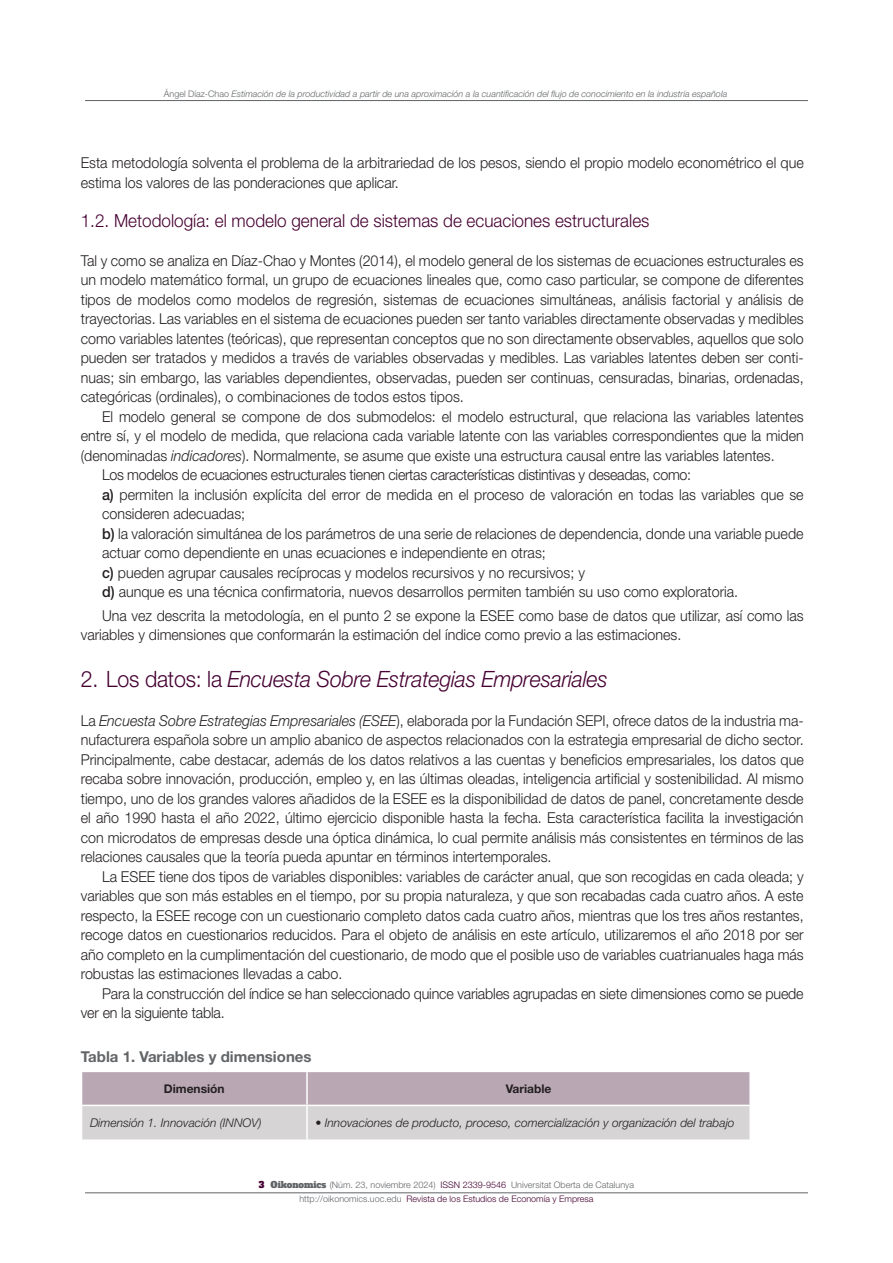
<style>
.page{position:relative;width:893px;height:1263px;background:#fff}
.page>*{position:absolute;margin:0;border:0;box-sizing:border-box;transform-origin:0 0}
._03_apartat_1{font:italic 300 22.5px "Helvetica Neue LT Std";letter-spacing:-.01em;color:#460132;scale:.95 1}
._02_texto_base{font:300 18px "Helvetica Neue LT Std";color:#460132;scale:.95 1}
._02_texto_base-2{font:300 15px/19.5px "Helvetica Neue LT Std";color:#231f20;scale:.95 1}
._02_texto_base-3{font:300 15px "Helvetica Neue LT Std";letter-spacing:-.02em;color:#231f20;scale:.95 1}
.titulo_figures_taules{font:700 15px "Helvetica Neue LT Std";color:#626568}
.table_txt{font:italic 300 12px "Helvetica Neue LT Std";color:#231f20}
.table_h1{font:700 12px "Helvetica Neue LT Std";color:#231f20}
.t1{font:300 9px/13.6px "Helvetica Neue LT Std";color:#626568;text-align:center}
.t2{font:italic 300 9px "Helvetica Neue LT Std";color:#626568}
.s1{font-style:normal}
.s2{font-style:italic}
.s3{font-weight:500}
.s4{font-family:"Alfa Slab One";font-weight:400;color:#460132}
.s5{font-family:"Alfa Slab One";font-weight:400}
.s6{color:#460132}
</style>
<div class="page">
<hr style="left:85px;top:100px;width:723px;height:1px;background:#626568">
<hr style="left:85px;top:1192px;width:723px;height:1px;background:#626568">
<svg style="left:82px;top:1072px;width:667px;height:67px"></svg>
<hr style="left:306px;top:1072px;width:2px;height:33px;background:#fff">
<hr style="left:81px;top:1105px;width:226px;height:1px;background:#fff">
<hr style="left:307px;top:1105px;width:444px;height:1px;background:#fff">
<hr style="left:306px;top:1106px;width:2px;height:33px;background:#fff">
<p class="t2" style="left:164px;top:88px;width:565px"><span class="s1">Ángel Díaz-Chao</span> Estimación de la productividad a partir de una aproximación a la cuantificación del flujo de conocimiento en la industria española</p>
<p class="_02_texto_base-2" style="left:81px;top:153px;width:762px">Esta metodología solventa el problema de la arbitrariedad de los pesos, siendo el propio modelo econométrico el que estima los valores de las ponderaciones que aplicar.</p>
<p class="_02_texto_base" style="left:81px;top:209px;width:600px">1.2. Metodología: el modelo general de sistemas de ecuaciones estructurales</p>
<p class="_02_texto_base-2" style="left:81px;top:250px;width:762px;text-align:justify">Tal y como se analiza en Díaz-Chao y Montes (2014), el modelo general de los sistemas de ecuaciones estructurales es un modelo matemático formal, un grupo de ecuaciones lineales que, como caso particular, se compone de diferentes tipos de modelos como modelos de regresión, sistemas de ecuaciones simultáneas, análisis factorial y análisis de trayectorias. Las variables en el sistema de ecuaciones pueden ser tanto variables directamente observadas y medibles como variables latentes (teóricas), que representan conceptos que no son directamente observables, aquellos que solo pueden ser tratados y medidos a través de variables observadas y medibles. Las variables latentes deben ser conti&shy;nuas; sin embargo, las variables dependientes, observadas, pueden ser continuas, censuradas, binarias, ordenadas, categóricas (ordinales), o combinaciones de todos estos tipos.</p>
<p class="_02_texto_base-2" style="left:81px;top:406px;width:762px;text-align:justify;text-indent:21px">El modelo general se compone de dos submodelos: el modelo estructural, que relaciona las variables latentes entre sí, y el modelo de medida, que relaciona cada variable latente con las variables correspondientes que la miden (denominadas <span class="s2">indicadores</span>). Normalmente, se asume que existe una estructura causal entre las variables latentes.</p>
<p class="_02_texto_base-3" style="left:102px;top:466px;width:622px">Los modelos de ecuaciones estructurales tienen ciertas características distintivas y deseadas, como:</p>
<p class="_02_texto_base-2" style="left:102px;top:484px;width:740px"><span class="s3">a)</span> permiten la inclusión explícita del error de medida en el proceso de valoración en todas las variables que se consideren adecuadas;</p>
<p class="_02_texto_base-2" style="left:102px;top:523px;width:740px"><span class="s3">b)</span> la valoración simultánea de los parámetros de una serie de relaciones de dependencia, donde una variable puede actuar como dependiente en unas ecuaciones e independiente en otras;</p>
<p class="_02_texto_base-2" style="left:102px;top:562px;width:510px"><span class="s3">c)</span> pueden agrupar causales recíprocas y modelos recursivos y no recursivos; y</p>
<p class="_02_texto_base-2" style="left:102px;top:582px;width:671px"><span class="s3">d)</span> aunque es una técnica confirmatoria, nuevos desarrollos permiten también su uso como exploratoria.</p>
<p class="_02_texto_base-2" style="left:81px;top:605px;width:762px;text-indent:21px">Una vez descrita la metodología, en el punto 2 se expone la ESEE como base de datos que utilizar, así como las variables y dimensiones que conformarán la estimación del índice como previo a las estimaciones.</p>
<h2 class="_03_apartat_1" style="left:81px;top:666px;width:556px"><span class="s1">2. Los datos: la</span> Encuesta Sobre Estrategias Empresariales</h2>
<p class="_02_texto_base-2" style="left:81px;top:710px;width:762px;text-align:justify">La <span class="s2">Encuesta Sobre Estrategias Empresariales (ESEE</span>), elaborada por la Fundación SEPI, ofrece datos de la industria ma&shy;nufacturera española sobre un amplio abanico de aspectos relacionados con la estrategia empresarial de dicho sector.<br>Principalmente, cabe destacar, además de los datos relativos a las cuentas y beneficios empresariales, los datos que recaba sobre innovación, producción, empleo y, en las últimas oleadas, inteligencia artificial y sostenibilidad. Al mismo tiempo, uno de los grandes valores añadidos de la ESEE es la disponibilidad de datos de panel, concretamente desde el año 1990 hasta el año 2022, último ejercicio disponible hasta la fecha. Esta característica facilita la investigación con microdatos de empresas desde una óptica dinámica, lo cual permite análisis más consistentes en términos de las relaciones causales que la teoría pueda apuntar en términos intertemporales.</p>
<p class="_02_texto_base-2" style="left:81px;top:866px;width:762px;text-align:justify;text-indent:21px">La ESEE tiene dos tipos de variables disponibles: variables de carácter anual, que son recogidas en cada oleada; y variables que son más estables en el tiempo, por su propia naturaleza, y que son recabadas cada cuatro años. A este respecto, la ESEE recoge con un cuestionario completo datos cada cuatro años, mientras que los tres años restantes, recoge datos en cuestionarios reducidos. Para el objeto de análisis en este artículo, utilizaremos el año 2018 por ser año completo en la cumplimentación del cuestionario, de modo que el posible uso de variables cuatrianuales haga más robustas las estimaciones llevadas a cabo.</p>
<p class="_02_texto_base-2" style="left:81px;top:983px;width:762px;text-indent:21px">Para la construcción del índice se han seleccionado quince variables agrupadas en siete dimensiones como se puede ver en la siguiente tabla.</p>
<p class="titulo_figures_taules" style="left:81px;top:1047px;width:232px">Tabla 1. Variables y dimensiones</p>
<p class="table_h1" style="left:164px;top:1081px;width:62px">Dimensión</p>
<p class="table_h1" style="left:506px;top:1081px;width:47px">Variable</p>
<p class="table_txt" style="left:90px;top:1116px;width:173px">Dimensión 1. Innovación (INNOV)</p>
<p class="table_txt" style="left:315px;top:1116px;width:421px">• Innovaciones de producto, proceso, comercialización y organización del trabajo</p>
<p class="t1" style="left:259px;top:1178px;width:377px"><span class="s4">3</span> <span class="s5">Oikonomics</span> (Núm. 23, noviembre 2024) <span class="s6">ISSN 2339-9546</span> Universitat Oberta de Catalunya http://oikonomics.uoc.edu <span class="s6">Revista de los Estudios de Economía y Empresa</span></p>
</div>
